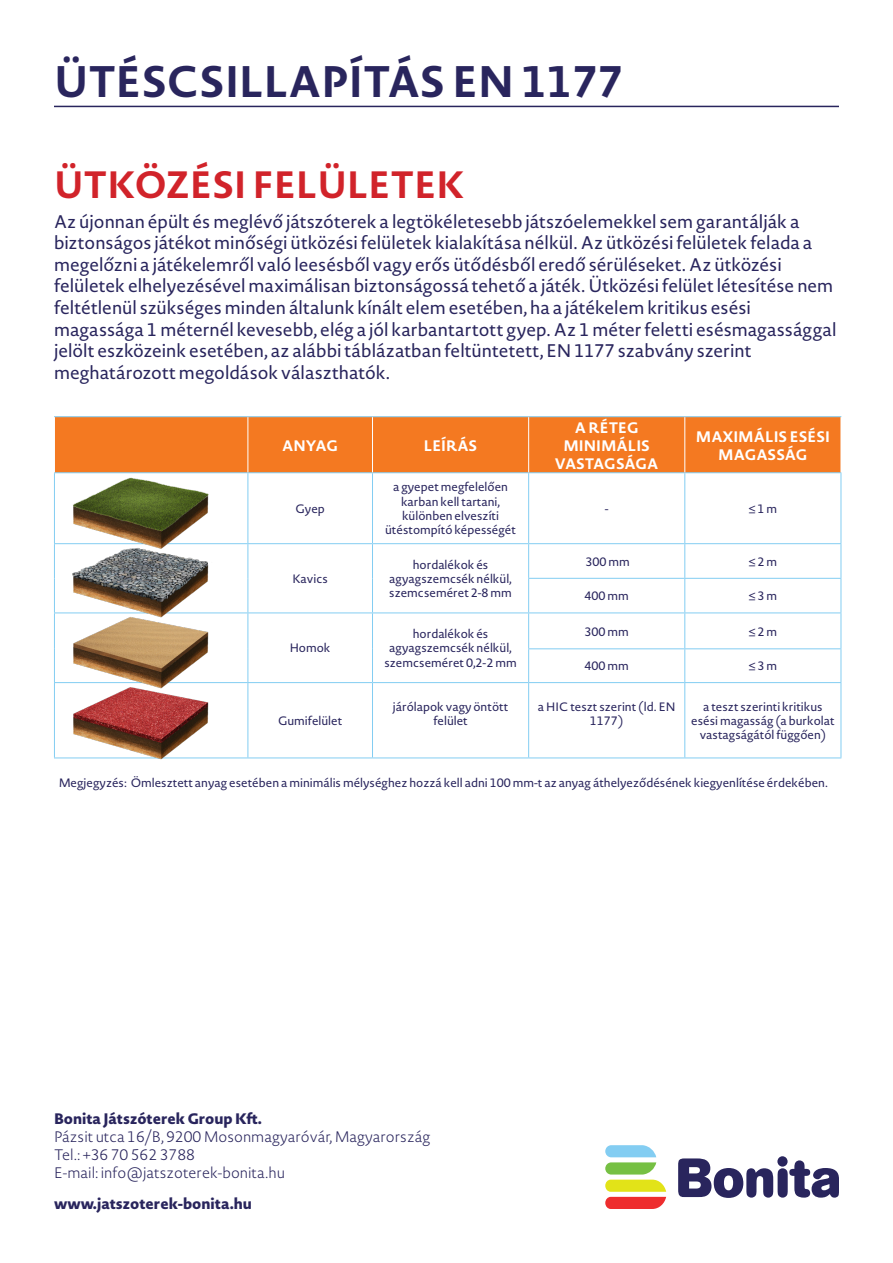
<style>
.page{position:relative;width:893px;height:1263px;background:#fff}
.page>*{position:absolute;margin:0;border:0;box-sizing:border-box;transform-origin:0 0}
.t1{font:700 43.5px "Novel Sans Pro";color:#29255d}
.t2{font:700 37.5px "Novel Sans Pro";color:#d1232a}
.t3{font:18px/21.6px "Novel Sans Pro";color:#29255d}
.t4{font:200 15px "Novel Sans Pro";color:#29255d}
.t5{font:700 15px/18px "Novel Sans Pro";color:#fff;text-align:center}
.t6{font:800 15px "Novel Sans Pro";color:#29255d}
.t7{font:12px/14.4px "Novel Sans Pro";color:#29255d;text-align:center}
</style>
<div class="page">
<div style="left:55px;top:417px;width:785px;height:55px;background:#f47921"></div>
<hr style="left:54px;top:416px;width:194px;height:1px;background:#83cdf2">
<hr style="left:248px;top:416px;width:124px;height:1px;background:#83cdf2">
<hr style="left:372px;top:416px;width:157px;height:1px;background:#83cdf2">
<hr style="left:529px;top:416px;width:156px;height:1px;background:#83cdf2">
<hr style="left:685px;top:416px;width:156px;height:1px;background:#83cdf2">
<hr style="left:54px;top:472px;width:194px;height:1px;background:#83cdf2">
<hr style="left:54px;top:473px;width:1px;height:70px;background:#83cdf2">
<hr style="left:248px;top:472px;width:124px;height:1px;background:#83cdf2">
<hr style="left:247px;top:473px;width:1px;height:70px;background:#83cdf2">
<hr style="left:372px;top:472px;width:157px;height:1px;background:#83cdf2">
<hr style="left:372px;top:473px;width:1px;height:70px;background:#83cdf2">
<hr style="left:529px;top:472px;width:156px;height:1px;background:#83cdf2">
<hr style="left:528px;top:473px;width:1px;height:70px;background:#83cdf2">
<hr style="left:685px;top:472px;width:156px;height:1px;background:#83cdf2">
<hr style="left:684px;top:473px;width:1px;height:70px;background:#83cdf2">
<hr style="left:840px;top:473px;width:1px;height:70px;background:#83cdf2">
<hr style="left:54px;top:543px;width:194px;height:1px;background:#83cdf2">
<hr style="left:54px;top:544px;width:1px;height:34px;background:#83cdf2">
<hr style="left:248px;top:543px;width:124px;height:1px;background:#83cdf2">
<hr style="left:247px;top:544px;width:1px;height:34px;background:#83cdf2">
<hr style="left:372px;top:543px;width:157px;height:1px;background:#83cdf2">
<hr style="left:372px;top:544px;width:1px;height:34px;background:#83cdf2">
<hr style="left:54px;top:578px;width:1px;height:34px;background:#83cdf2">
<hr style="left:247px;top:578px;width:1px;height:34px;background:#83cdf2">
<hr style="left:372px;top:578px;width:1px;height:34px;background:#83cdf2">
<hr style="left:529px;top:543px;width:156px;height:1px;background:#83cdf2">
<hr style="left:528px;top:544px;width:1px;height:34px;background:#83cdf2">
<hr style="left:685px;top:543px;width:156px;height:1px;background:#83cdf2">
<hr style="left:684px;top:544px;width:1px;height:34px;background:#83cdf2">
<hr style="left:840px;top:544px;width:1px;height:34px;background:#83cdf2">
<hr style="left:528px;top:578px;width:157px;height:1px;background:#83cdf2">
<hr style="left:528px;top:579px;width:1px;height:33px;background:#83cdf2">
<hr style="left:685px;top:578px;width:156px;height:1px;background:#83cdf2">
<hr style="left:684px;top:579px;width:1px;height:33px;background:#83cdf2">
<hr style="left:840px;top:579px;width:1px;height:33px;background:#83cdf2">
<hr style="left:54px;top:612px;width:194px;height:1px;background:#83cdf2">
<hr style="left:54px;top:613px;width:1px;height:36px;background:#83cdf2">
<hr style="left:248px;top:612px;width:124px;height:1px;background:#83cdf2">
<hr style="left:247px;top:613px;width:1px;height:36px;background:#83cdf2">
<hr style="left:372px;top:612px;width:157px;height:1px;background:#83cdf2">
<hr style="left:372px;top:613px;width:1px;height:36px;background:#83cdf2">
<hr style="left:54px;top:649px;width:1px;height:33px;background:#83cdf2">
<hr style="left:247px;top:649px;width:1px;height:33px;background:#83cdf2">
<hr style="left:372px;top:649px;width:1px;height:33px;background:#83cdf2">
<hr style="left:529px;top:612px;width:156px;height:1px;background:#83cdf2">
<hr style="left:528px;top:613px;width:1px;height:35px;background:#83cdf2">
<hr style="left:685px;top:612px;width:156px;height:1px;background:#83cdf2">
<hr style="left:684px;top:613px;width:1px;height:35px;background:#83cdf2">
<hr style="left:840px;top:613px;width:1px;height:35px;background:#83cdf2">
<hr style="left:528px;top:648px;width:157px;height:1px;background:#83cdf2">
<hr style="left:528px;top:649px;width:1px;height:33px;background:#83cdf2">
<hr style="left:685px;top:648px;width:156px;height:1px;background:#83cdf2">
<hr style="left:684px;top:649px;width:1px;height:33px;background:#83cdf2">
<hr style="left:840px;top:649px;width:1px;height:33px;background:#83cdf2">
<hr style="left:54px;top:682px;width:194px;height:1px;background:#83cdf2">
<hr style="left:54px;top:683px;width:1px;height:74px;background:#83cdf2">
<hr style="left:248px;top:682px;width:124px;height:1px;background:#83cdf2">
<hr style="left:247px;top:683px;width:1px;height:74px;background:#83cdf2">
<hr style="left:372px;top:682px;width:157px;height:1px;background:#83cdf2">
<hr style="left:372px;top:683px;width:1px;height:74px;background:#83cdf2">
<hr style="left:529px;top:682px;width:156px;height:1px;background:#83cdf2">
<hr style="left:528px;top:683px;width:1px;height:74px;background:#83cdf2">
<hr style="left:685px;top:682px;width:156px;height:1px;background:#83cdf2">
<hr style="left:684px;top:683px;width:1px;height:74px;background:#83cdf2">
<hr style="left:840px;top:683px;width:1px;height:74px;background:#83cdf2">
<hr style="left:54px;top:757px;width:194px;height:1px;background:#83cdf2">
<hr style="left:248px;top:757px;width:124px;height:1px;background:#83cdf2">
<hr style="left:372px;top:757px;width:157px;height:1px;background:#83cdf2">
<hr style="left:529px;top:757px;width:156px;height:1px;background:#83cdf2">
<hr style="left:685px;top:757px;width:156px;height:1px;background:#83cdf2">
<hr style="left:247px;top:417px;width:1px;height:55px;background:#fff">
<hr style="left:372px;top:417px;width:1px;height:55px;background:#fff">
<hr style="left:528px;top:417px;width:1px;height:55px;background:#fff">
<hr style="left:684px;top:417px;width:1px;height:55px;background:#fff">
<img style="left:61px;top:466px;width:160px;height:70px">
<img style="left:61px;top:536px;width:160px;height:70px">
<img style="left:61px;top:606px;width:160px;height:71px">
<img style="left:61px;top:677px;width:160px;height:83px">
<svg style="left:678px;top:1156px;width:161px;height:42px"></svg>
<svg style="left:605px;top:1145px;width:61px;height:64px"></svg>
<hr style="left:54px;top:106px;width:785px;height:1px;background:#29255d">
<p class="t1" style="left:54px;top:49px;width:571px">ÜTÉSCSILLAPÍTÁS EN 1177</p>
<p class="t2" style="left:54px;top:157px;width:413px">ÜTKÖZÉSI FELÜLETEK</p>
<p class="t3" style="left:54px;top:210px;width:760px">Az újonnan épült és meglévő játszóterek a legtökéletesebb játszóelemekkel sem garantálják a biztonságos játékot minőségi ütközési felületek kialakítása nélkül. Az ütközési felületek felada a megelőzni a játékelemről való leesésből vagy erős ütődésből eredő sérüléseket. Az ütközési</p>
<p class="t3" style="left:54px;top:275px;width:781px">felületek elhelyezésével maximálisan biztonságossá tehető a játék. Ütközési felület létesítése nem feltétlenül szükséges minden általunk kínált elem esetében, ha a játékelem kritikus esési</p>
<p class="t3" style="left:54px;top:318px;width:784px">magassága 1 méternél kevesebb, elég a jól karbantartott gyep. Az 1 méter feletti esésmagassággal jelölt eszközeink esetében, az alábbi táblázatban feltüntetett, EN 1177 szabvány szerint</p>
<p class="t3" style="left:54px;top:361px;width:338px">meghatározott megoldások választhatók.</p>
<p class="t5" style="left:282px;top:436px;width:58px">ANYAG</p>
<p class="t5" style="left:424px;top:436px;width:55px">LEÍRÁS</p>
<p class="t7" style="left:295px;top:501px;width:31px">Gyep</p>
<p class="t7" style="left:385px;top:480px;width:132px">a gyepet megfelelően karban kell tartani, különben elveszíti ütéstompító képességét</p>
<p class="t5" style="left:555px;top:418px;width:105px">A RÉTEG<br>MINIMÁLIS<br>VASTAGSÁGA</p>
<p class="t5" style="left:696px;top:427px;width:136px">MAXIMÁLIS ESÉSI<br>MAGASSÁG</p>
<p class="t7" style="left:605px;top:501px;width:5px">-</p>
<p class="t7" style="left:749px;top:501px;width:30px">≤ 1 m</p>
<p class="t7" style="left:292px;top:571px;width:37px">Kavics</p>
<p class="t7" style="left:290px;top:641px;width:42px">Homok</p>
<p class="t7" style="left:389px;top:557px;width:124px">hordalékok és agyagszemcsék nélkül, szemcseméret 2-8 mm</p>
<p class="t7" style="left:585px;top:554px;width:46px">300 mm</p>
<p class="t7" style="left:749px;top:554px;width:30px">≤ 2 m</p>
<p class="t7" style="left:584px;top:589px;width:46px">400 mm</p>
<p class="t7" style="left:749px;top:589px;width:30px">≤ 3 m</p>
<p class="t7" style="left:384px;top:626px;width:134px">hordalékok és agyagszemcsék nélkül, szemcseméret 0,2-2 mm</p>
<p class="t7" style="left:584px;top:624px;width:46px">300 mm</p>
<p class="t7" style="left:749px;top:624px;width:30px">≤ 2 m</p>
<p class="t7" style="left:584px;top:659px;width:46px">400 mm</p>
<p class="t7" style="left:749px;top:659px;width:30px">≤ 3 m</p>
<p class="t7" style="left:393px;top:699px;width:117px">járólapok vagy öntött felület</p>
<p class="t7" style="left:538px;top:699px;width:139px">a HIC teszt szerint (ld. EN<br>1177)</p>
<p class="t7" style="left:691px;top:699px;width:145px">a teszt szerinti kritikus esési magasság (a burkolat vastagságától függően)</p>
<p class="t7" style="left:59px;top:775px;width:771px">Megjegyzés: Ömlesztett anyag esetében a minimális mélységhez hozzá kell adni 100 mm-t az anyag áthelyeződésének kiegyenlítése érdekében.</p>
<p class="t7" style="left:278px;top:713px;width:66px">Gumifelület</p>
<p class="t6" style="left:54px;top:1107px;width:209px">Bonita Játszóterek Group Kft.</p>
<p class="t4" style="left:54px;top:1126px;width:378px">Pázsit utca 16/B, 9200 Mosonmagyaróvár, Magyarország</p>
<p class="t4" style="left:54px;top:1144px;width:143px">Tel.: +36 70 562 3788</p>
<p class="t4" style="left:54px;top:1162px;width:233px">E-mail: info@jatszoterek-bonita.hu</p>
<p class="t6" style="left:54px;top:1192px;width:200px">www.jatszoterek-bonita.hu</p>
</div>
